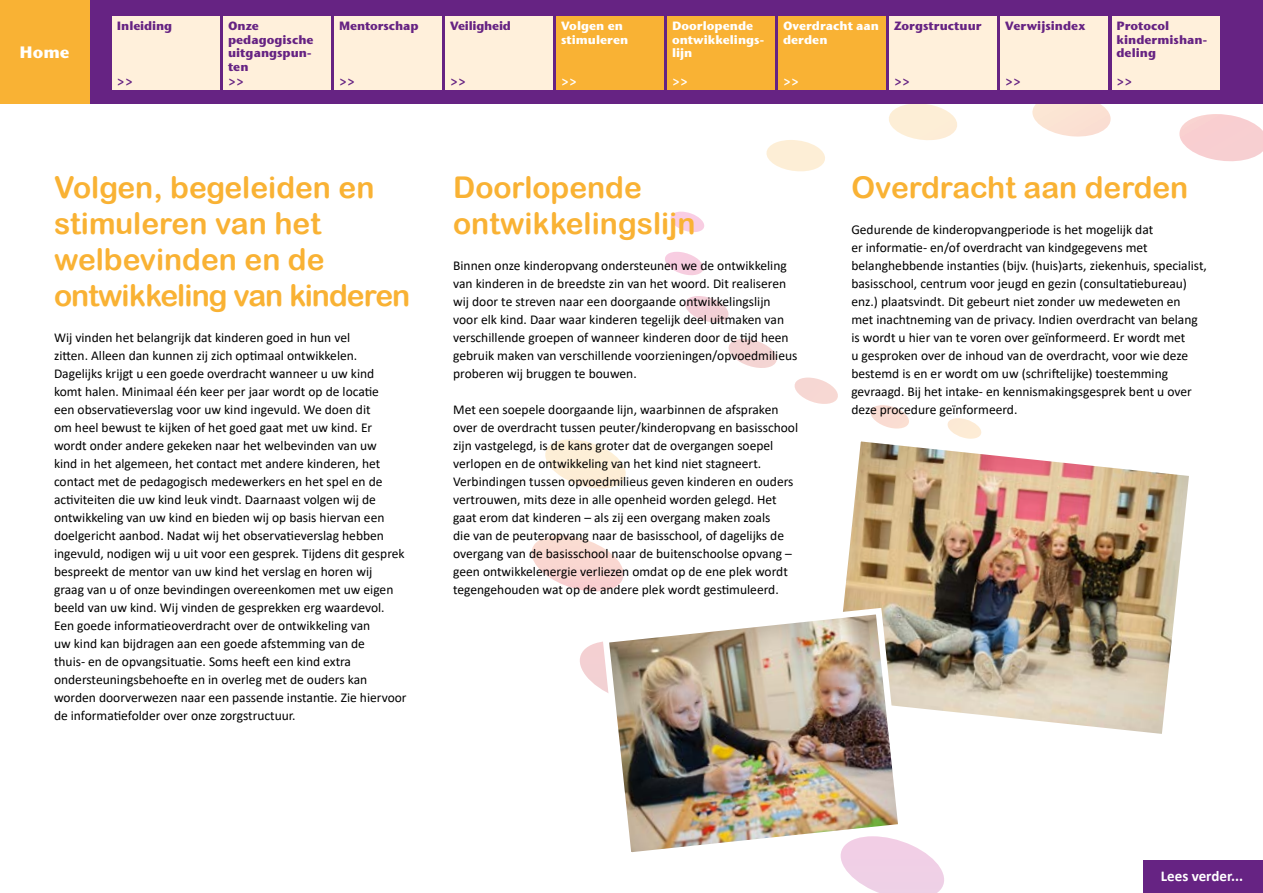
<style>
.page{position:relative;width:1263px;height:893px;background:#fff}
.page>*{position:absolute;margin:0;border:0;box-sizing:border-box;transform-origin:0 0}
.t1{font:30px/36px "Arial Rounded MT Bold";color:#f9b234}
.t2{font:700 16.5px "Stone Sans ITC Std";color:#fff}
.t3{font:700 15px "Calibri";color:#fff}
.t4{font:13.5px/18px "Calibri";color:#000}
.t5{font:700 12px/13.6px "Stone Sans ITC Std";color:#662383}
.t6{font:700 12px/13.6px "Stone Sans ITC Std";color:#fff}
.t7{font:700 12px "Stone Sans ITC Std";letter-spacing:-.02em;color:#662383}
</style>
<div class="page">
<svg style="left:665px;top:212px;width:98px;height:156px"></svg>
<svg style="left:763px;top:104px;width:500px;height:325px"></svg>
<svg style="left:531px;top:439px;width:613px;height:454px"></svg>
<div style="left:0;top:0;width:1263px;height:104px;background:#662383"></div>
<div style="left:0;top:0;width:89px;height:104px;background:#f9b234"></div>
<img style="left:821px;top:429px;width:368px;height:317px">
<img style="left:599px;top:605px;width:309px;height:257px">
<div style="left:113px;top:16px;width:107px;height:74px;background:#fff0db"></div>
<div style="left:224px;top:16px;width:107px;height:74px;background:#fff0db"></div>
<div style="left:557px;top:16px;width:107px;height:74px;background:#f9b234"></div>
<div style="left:446px;top:16px;width:107px;height:74px;background:#fff0db"></div>
<div style="left:335px;top:16px;width:107px;height:74px;background:#fff0db"></div>
<div style="left:668px;top:16px;width:107px;height:74px;background:#f9b234"></div>
<div style="left:779px;top:16px;width:107px;height:74px;background:#f9b234"></div>
<div style="left:890px;top:16px;width:107px;height:74px;background:#fff0db"></div>
<div style="left:1001px;top:16px;width:107px;height:74px;background:#fff0db"></div>
<div style="left:1112px;top:16px;width:107px;height:74px;background:#fff0db"></div>
<div style="left:1144px;top:860px;width:119px;height:33px;background:#662383"></div>
<p class="t2" style="left:20px;top:41px;width:52px">Home</p>
<p class="t5" style="left:117px;top:19px;width:57px">Inleiding</p>
<p class="t5" style="left:117px;top:73px;width:18px">&gt;&gt;</p>
<p class="t7" style="left:450px;top:18px;width:62px">Veiligheid</p>
<p class="t5" style="left:228px;top:19px;width:87px">Onze pedagogische uitgangspun&shy;ten<br>&gt;&gt;</p>
<p class="t6" style="left:561px;top:19px;width:69px">Volgen en stimuleren</p>
<p class="t5" style="left:339px;top:19px;width:81px">Mentorschap</p>
<p class="t5" style="left:339px;top:73px;width:18px">&gt;&gt;</p>
<p class="t5" style="left:450px;top:73px;width:18px">&gt;&gt;</p>
<p class="t6" style="left:561px;top:73px;width:18px">&gt;&gt;</p>
<p class="t6" style="left:672px;top:19px;width:93px">Doorlopende ontwikkelings&shy;lijn</p>
<p class="t6" style="left:672px;top:73px;width:18px">&gt;&gt;</p>
<p class="t6" style="left:783px;top:19px;width:98px">Overdracht aan derden</p>
<p class="t6" style="left:783px;top:73px;width:18px">&gt;&gt;</p>
<p class="t5" style="left:894px;top:19px;width:89px">Zorgstructuur</p>
<p class="t5" style="left:894px;top:73px;width:18px">&gt;&gt;</p>
<p class="t5" style="left:1005px;top:19px;width:82px">Verwijsindex</p>
<p class="t5" style="left:1005px;top:73px;width:18px">&gt;&gt;</p>
<p class="t5" style="left:1116px;top:19px;width:92px">Protocol kindermishan&shy;deling</p>
<p class="t5" style="left:1116px;top:73px;width:18px">&gt;&gt;</p>
<h1 class="t1" style="left:54px;top:169px;width:358px">Volgen, begeleiden en stimuleren van het welbevinden en de ontwikkeling van kinderen</h1>
<p class="t4" style="left:54px;top:328px;width:354px">Wij vinden het belangrijk dat kinderen goed in hun vel<br>zitten. Alleen dan kunnen zij zich optimaal ontwikkelen.<br>Dagelijks krijgt u een goede overdracht wanneer u uw kind<br>komt halen. Minimaal één keer per jaar wordt op de locatie<br>een observatieverslag voor uw kind ingevuld. We doen dit<br>om heel bewust te kijken of het goed gaat met uw kind. Er wordt onder andere gekeken naar het welbevinden van uw<br>kind in het algemeen, het contact met andere kinderen, het contact met de pedagogisch medewerkers en het spel en de activiteiten die uw kind leuk vindt. Daarnaast volgen wij de ontwikkeling van uw kind en bieden wij op basis hiervan een doelgericht aanbod. Nadat wij het observatieverslag hebben ingevuld, nodigen wij u uit voor een gesprek. Tijdens dit gesprek bespreekt de mentor van uw kind het verslag en horen wij<br>graag van u of onze bevindingen overeenkomen met uw eigen beeld van uw kind. Wij vinden de gesprekken erg waardevol.<br>Een goede informatieoverdracht over de ontwikkeling van<br>uw kind kan bijdragen aan een goede afstemming van de<br>thuis- en de opvangsituatie. Soms heeft een kind extra ondersteuningsbehoefte en in overleg met de ouders kan worden doorverwezen naar een passende instantie. Zie hiervoor de informatiefolder over onze zorgstructuur.</p>
<h1 class="t1" style="left:453px;top:169px;width:244px">Doorlopende ontwikkelingslijn</h1>
<p class="t4" style="left:453px;top:256px;width:346px">Binnen onze kinderopvang ondersteunen we de ontwikkeling van kinderen in de breedste zin van het woord. Dit realiseren wij door te streven naar een doorgaande ontwikkelingslijn voor elk kind. Daar waar kinderen tegelijk deel uitmaken van verschillende groepen of wanneer kinderen door de tijd heen gebruik maken van verschillende voorzieningen/opvoedmilieus proberen wij bruggen te bouwen.</p>
<p class="t4" style="left:453px;top:400px;width:346px">Met een soepele doorgaande lijn, waarbinnen de afspraken over de overdracht tussen peuter/kinderopvang en basisschool zijn vastgelegd, is de kans groter dat de overgangen soepel verlopen en de ontwikkeling van het kind niet stagneert.<br>Verbindingen tussen opvoedmilieus geven kinderen en ouders vertrouwen, mits deze in alle openheid worden gelegd. Het gaat erom dat kinderen – als zij een overgang maken zoals<br>die van de peuteropvang naar de basisschool, of dagelijks de overgang van de basisschool naar de buitenschoolse opvang – geen ontwikkelenergie verliezen omdat op de ene plek wordt tegengehouden wat op de andere plek wordt gestimuleerd.</p>
<h1 class="t1" style="left:851px;top:169px;width:339px">Overdracht aan derden</h1>
<p class="t4" style="left:851px;top:220px;width:357px">Gedurende de kinderopvangperiode is het mogelijk dat<br>er informatie- en/of overdracht van kindgegevens met belanghebbende instanties (bijv. (huis)arts, ziekenhuis, specialist, basisschool, centrum voor jeugd en gezin (consultatiebureau) enz.) plaatsvindt. Dit gebeurt niet zonder uw medeweten en<br>met inachtneming van de privacy. Indien overdracht van belang is wordt u hier van te voren over geïnformeerd. Er wordt met<br>u gesproken over de inhoud van de overdracht, voor wie deze bestemd is en er wordt om uw (schriftelijke) toestemming gevraagd. Bij het intake- en kennismakingsgesprek bent u over deze procedure geïnformeerd.</p>
<p class="t3" style="left:1161px;top:865px;width:84px">Lees verder...</p>
</div>
